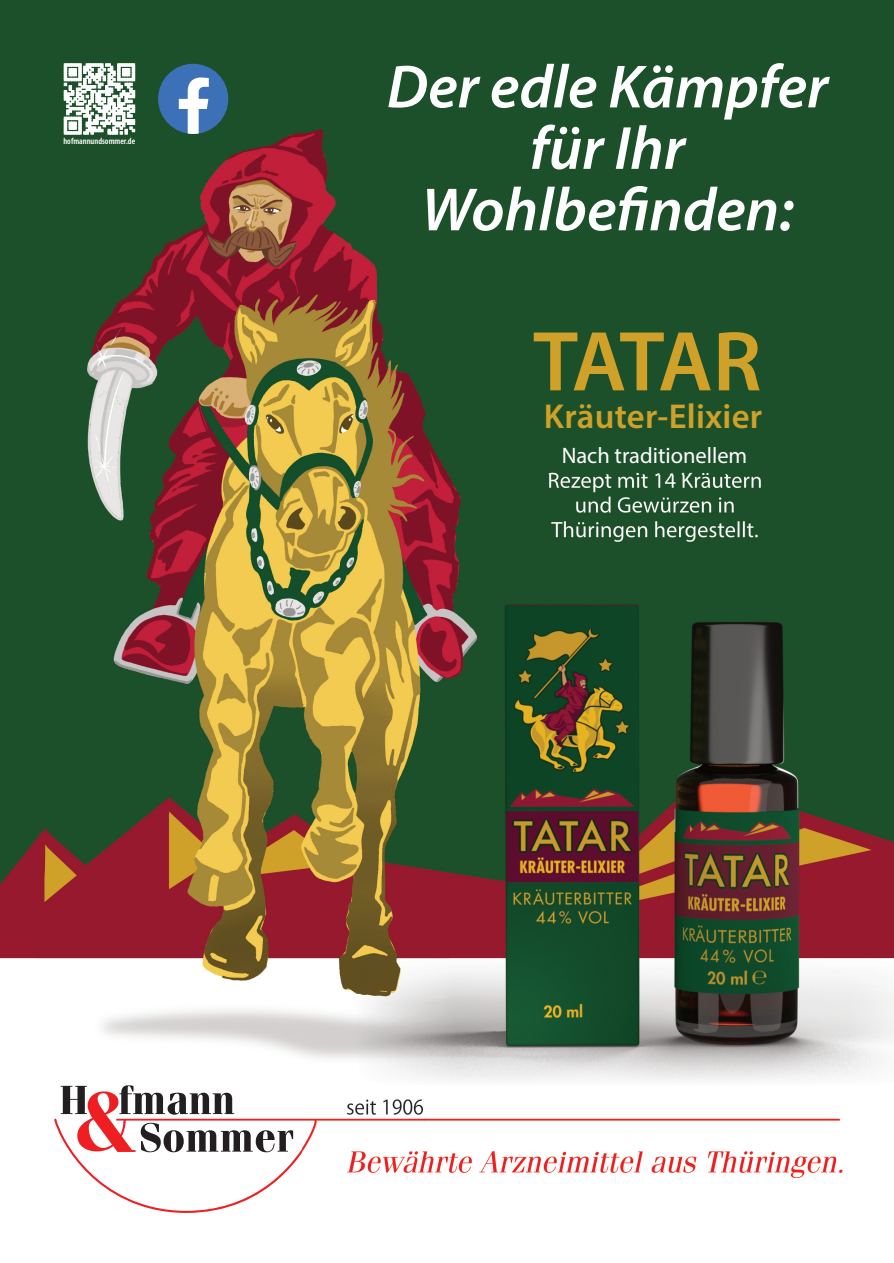
<style>
.page{position:relative;width:894px;height:1263px;background:#fff}
.page>*{position:absolute;margin:0;border:0;box-sizing:border-box;transform-origin:0 0}
.t1{font:600 85.65px "Myriad Pro";letter-spacing:-.075em;color:#d0a129}
.t2{font:italic 600 61.5px/61.5px "Myriad Pro";color:#fff;text-align:center}
.t3{font:600 34.65px "Myriad Pro";letter-spacing:.005em;color:#d0a129}
.t4{font:22.5px "Myriad Pro";color:#fff}
.t5{font:600 condensed 9px "Myriad Pro";color:#fff}
</style>
<div class="page">
<div style="left:0;top:0;width:893px;height:958px;background:#1c502a"></div>
<svg style="left:54px;top:1085px;width:248px;height:128px"></svg>
<svg style="left:0;top:840px;width:36px;height:118px;fill:#96192e"></svg>
<img style="left:302px;top:475px;width:591px;height:704px">
<img style="left:102px;top:1004px;width:396px;height:61px">
<img style="left:36px;top:117px;width:483px;height:883px">
<div style="left:158px;top:64px;width:70px;height:70px;background:#3c71b8;border-radius:50%"></div>
<svg style="left:179px;top:77px;width:30px;height:57px"></svg>
<svg style="left:64px;top:64px;width:71px;height:70px"></svg>
<p class="t5" style="left:63px;top:137px;width:73px">hofmannundsommer.de</p>
<p class="t2" style="left:386px;top:61px;width:443px">Der edle Kämpfer für Ihr<br>Wohlbefinden:</p>
<h1 class="t1" style="left:533px;top:326px;width:230px">TATAR</h1>
<p class="t3" style="left:543px;top:402px;width:220px">Kräuter-Elixier</p>
<p class="t4" style="left:561px;top:446px;width:187px">Nach traditionellem</p>
</div>
